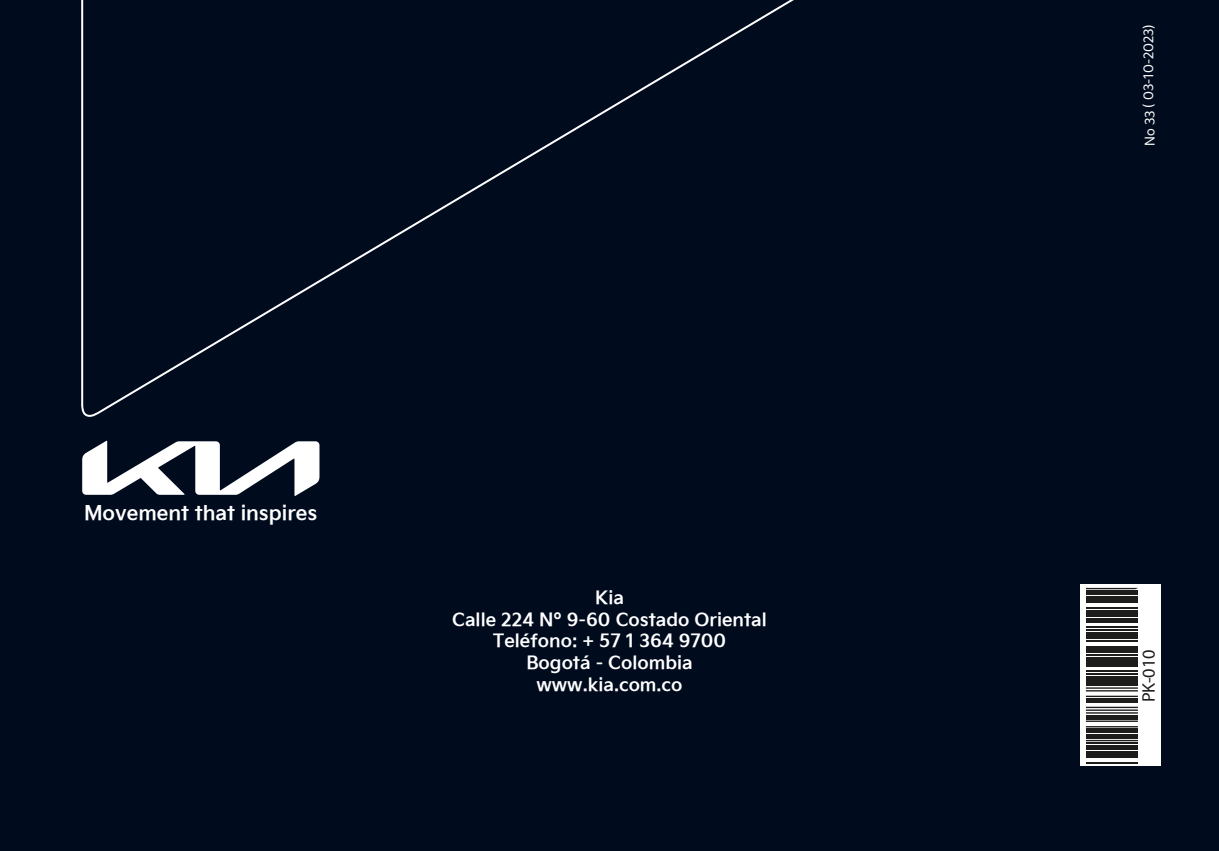
<style>
.page{position:relative;width:1219px;height:851px;background:#fff}
.page>*{position:absolute;margin:0;border:0;box-sizing:border-box;transform-origin:0 0}
.t1{font:700 20px "Kia Signature";color:#fff}
.t2{font:18.2px "Myriad Pro";color:#1d1d1b}
.t3{font:700 18px/21.6px "Kia Signature";color:#fff;text-align:center}
.t4{font:12.8px "Kia Signature";color:#fff}
</style>
<div class="page">
<div style="left:0;top:0;width:1219px;height:850px;background:#000b1e"></div>
<svg style="left:1080px;top:584px;width:80px;height:181px;background:#dbdbdb"></svg>
<svg style="left:81px;top:0;width:713px;height:417px"></svg>
<svg style="left:82px;top:440px;width:237px;height:56px"></svg>
<hr style="left:1086px;top:648px;width:52px;height:4px;background:#1d1d1b">
<div style="left:1086px;top:750px;width:52px;height:5px;background:#1d1d1b"></div>
<hr style="left:1086px;top:745px;width:52px;height:4px;background:#1d1d1b">
<hr style="left:1086px;top:590px;width:52px;height:4px;background:#1d1d1b">
<hr style="left:1086px;top:596px;width:52px;height:4px;background:#1d1d1b">
<hr style="left:1086px;top:734px;width:52px;height:4px;background:#1d1d1b">
<hr style="left:1086px;top:728px;width:52px;height:4px;background:#1d1d1b">
<hr style="left:1086px;top:612px;width:52px;height:4px;background:#1d1d1b">
<hr style="left:1086px;top:618px;width:52px;height:4px;background:#1d1d1b">
<hr style="left:1086px;top:715px;width:52px;height:4px;background:#1d1d1b">
<hr style="left:1086px;top:632px;width:52px;height:4px;background:#1d1d1b">
<hr style="left:1086px;top:657px;width:52px;height:4px;background:#1d1d1b">
<hr style="left:1086px;top:662px;width:52px;height:4px;background:#1d1d1b">
<hr style="left:1086px;top:698px;width:52px;height:4px;background:#1d1d1b">
<hr style="left:1086px;top:676px;width:52px;height:4px;background:#1d1d1b">
<div style="left:1086px;top:681px;width:52px;height:5px;background:#1d1d1b"></div>
<svg style="left:1086px;top:687px;width:52px;height:10px"></svg>
<hr style="left:1086px;top:673px;width:52px;height:1px;background:#1d1d1b">
<hr style="left:1086px;top:670px;width:52px;height:2px;background:#1d1d1b">
<hr style="left:1086px;top:761px;width:52px;height:2px;background:#1d1d1b">
<hr style="left:1086px;top:756px;width:52px;height:1px;background:#1d1d1b">
<hr style="left:1086px;top:645px;width:52px;height:2px;background:#1d1d1b">
<hr style="left:1086px;top:640px;width:52px;height:1px;background:#1d1d1b">
<hr style="left:1086px;top:637px;width:52px;height:2px;background:#1d1d1b">
<svg style="left:1086px;top:706px;width:52px;height:7px"></svg>
<hr style="left:1086px;top:629px;width:52px;height:1px;background:#1d1d1b">
<hr style="left:1086px;top:626px;width:52px;height:2px;background:#1d1d1b">
<svg style="left:1086px;top:720px;width:52px;height:7px"></svg>
<hr style="left:1086px;top:610px;width:52px;height:1px;background:#1d1d1b">
<hr style="left:1086px;top:607px;width:52px;height:1px;background:#1d1d1b">
<hr style="left:1086px;top:601px;width:52px;height:2px;background:#1d1d1b">
<svg style="left:1086px;top:739px;width:52px;height:2px"></svg>
<hr style="left:1086px;top:742px;width:52px;height:2px;background:#1d1d1b">
<svg style="left:1085px;top:587px;width:53px;height:2px"></svg>
<hr style="left:1086px;top:654px;width:52px;height:1px;background:#1d1d1b">
<p class="t1" style="left:84px;top:497px;width:235px">Movement that inspires</p>
<p class="t3" style="left:452px;top:586px;width:316px">Kia<br>Calle 224 Nº 9-60 Costado Oriental<br>Teléfono: + 57 1 364 9700<br>Bogotá - Colombia www.kia.com.co</p>
<p class="t4" style="left:1139px;top:146px;width:124px;rotate:-90deg">No 33( 03-10-2023)</p>
<p class="t2" style="left:1137px;top:702px;width:55px;rotate:-90deg">PK-010</p>
</div>
